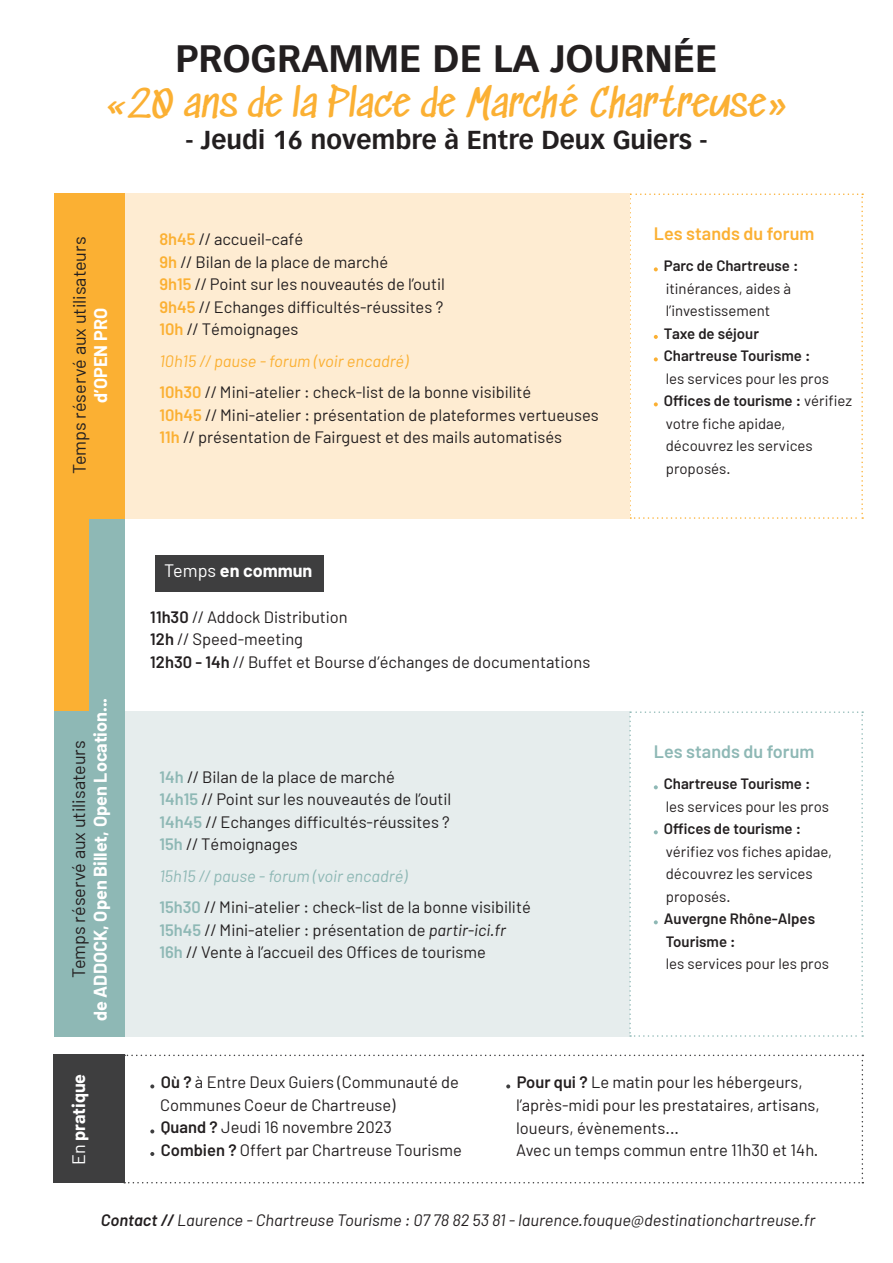
<style>
.page{position:relative;width:893px;height:1263px;background:#fff}
.page>*{position:absolute;margin:0;border:0;box-sizing:border-box;transform-origin:0 0}
.t1{font:37.5px "Sedgwick Ave";color:#fbb033}
.t2{font:700 37.5px "Vectora LH";color:#231f20}
.t3{font:700 25.5px "Vectora LH";color:#231f20}
.t4{font:700 18px "Barlow";color:#fff}
.t5{font:18px "Barlow";color:#231f20}
.t6{font:600 18px "Barlow";color:#fbb033}
.t7{font:600 18px "Barlow";color:#8eb8b5}
.t8{font:16.5px/22.5px "Barlow";color:#231f20}
.t9{font:italic 16.5px "Barlow";color:#231f20}
.t10{font:15px/22.5px "Barlow";color:#231f20}
.t11{font:600 15px/22.5px "Barlow";color:#231f20}
.s1{font-weight:600;color:#fbb033}
.s2{font-style:italic;color:#fbb033}
.s3{font-weight:400}
.s4{font-weight:600}
.s5{font-weight:600;color:#8eb8b5}
.s6{font-style:italic;color:#8eb8b5}
.s7{font-style:italic}
</style>
<div class="page">
<div style="left:124px;top:193px;width:505px;height:326px;background:#feecd2"></div>
<div style="left:124px;top:711px;width:505px;height:326px;background:#e6eded"></div>
<div style="left:54px;top:193px;width:70px;height:326px;background:#fbb033"></div>
<div style="left:54px;top:711px;width:70px;height:326px;background:#8eb8b5"></div>
<div style="left:54px;top:517px;width:35px;height:194px;background:#fbb033"></div>
<div style="left:89px;top:519px;width:35px;height:192px;background:#8eb8b5"></div>
<div style="left:155px;top:556px;width:169px;height:36px;background:#3e3e3f"></div>
<svg style="left:629px;top:193px;width:234px;height:326px"></svg>
<svg style="left:629px;top:711px;width:234px;height:326px"></svg>
<div style="left:53px;top:1054px;width:71px;height:129px;background:#3e3e3f"></div>
<svg style="left:124px;top:1054px;width:739px;height:129px"></svg>
<h1 class="t2" style="left:176px;top:35px;width:543px">PROGRAMME DE LA JOURNÉE</h1>
<h1 class="t1" style="left:104px;top:83px;width:685px">«20 ans de la Place de Marché Chartreuse»</h1>
<h2 class="t3" style="left:185px;top:124px;width:524px">- Jeudi 16 novembre à Entre Deux Guiers -</h2>
<p class="t5" style="left:68px;top:474px;width:239px;rotate:-90deg">Temps réservé aux utilisateurs</p>
<p class="t4" style="left:90px;top:403px;width:96px;rotate:-90deg">d’OPEN PRO</p>
<p class="t4" style="left:89px;top:1021px;width:325px;rotate:-90deg">de ADDOCK, Open Billet, Open Location...</p>
<p class="t5" style="left:68px;top:978px;width:239px;rotate:-90deg">Temps réservé aux utilisateurs</p>
<p class="t8" style="left:159px;top:227px;width:287px"><span class="s1">8h45</span> // accueil-café<br><span class="s1">9h</span> // Bilan de la place de marché<br><span class="s1">9h15</span> // Point sur les nouveautés de l’outil<br><span class="s1">9h45</span> // Echanges difficultés-réussites ?<br><span class="s1">10h</span> // Témoignages</p>
<p class="t8" style="left:159px;top:344px;width:373px;line-height:31.5px"><span class="s2">10h15 // pause - forum (voir encadré)<br></span><span class="s1">10h30</span> // Mini-atelier : check-list de la bonne visibilité</p>
<p class="t8" style="left:159px;top:403px;width:441px"><span class="s1">10h45</span> // Mini-atelier : présentation de plateformes vertueuses<br><span class="s1">11h</span> // présentation de Fairguest et des mails automatisés</p>
<p class="t4" style="left:164px;top:560px;width:150px"><span class="s3">Temps</span> en commun</p>
<p class="t8" style="left:150px;top:605px;width:441px"><span class="s4">11h30</span> // Addock Distribution<br><span class="s4">12h</span> // Speed-meeting<br><span class="s4">12h30 - 14h</span> // Buffet et Bourse d’échanges de documentations</p>
<p class="t8" style="left:159px;top:765px;width:293px"><span class="s5">14h</span> // Bilan de la place de marché<br><span class="s5">14h15</span> // Point sur les nouveautés de l’outil <span class="s5">14h45</span> // Echanges difficultés-réussites ?<br><span class="s5">15h</span> // Témoignages</p>
<p class="t8" style="left:159px;top:859px;width:373px;line-height:31.5px"><span class="s6">15h15 // pause - forum (voir encadré)<br></span><span class="s5">15h30</span> // Mini-atelier : check-list de la bonne visibilité</p>
<p class="t8" style="left:159px;top:918px;width:348px"><span class="s5">15h45</span> // Mini-atelier : présentation de <span class="s7">partir-ici.fr<br></span><span class="s5">16h</span> // Vente à l’accueil des Offices de tourisme</p>
<p class="t6" style="left:654px;top:222px;width:162px">Les stands du forum</p>
<p class="t11" style="left:664px;top:255px;width:136px">Parc de Chartreuse :</p>
<p class="t10" style="left:666px;top:277px;width:127px">itinérances, aides à l’investissement</p>
<p class="t11" style="left:664px;top:322px;width:148px">Taxe de séjour<br>Chartreuse Tourisme :</p>
<p class="t10" style="left:664px;top:367px;width:190px">les services pour les pros<br><span class="s4">Offices de tourisme :</span> vérifiez votre fiche apidae, découvrez les services proposés.</p>
<p class="t7" style="left:654px;top:740px;width:162px">Les stands du forum</p>
<p class="t11" style="left:664px;top:772px;width:148px">Chartreuse Tourisme :</p>
<p class="t10" style="left:666px;top:795px;width:165px">les services pour les pros</p>
<p class="t11" style="left:664px;top:817px;width:139px">Offices de tourisme :</p>
<p class="t10" style="left:666px;top:840px;width:168px">vérifiez vos fiches apidae, découvrez les services proposés.</p>
<p class="t11" style="left:664px;top:907px;width:153px">Auvergne Rhône-Alpes<br>Tourisme :</p>
<p class="t10" style="left:666px;top:952px;width:165px">les services pour les pros</p>
<p class="t4" style="left:68px;top:1165px;width:93px;rotate:-90deg"><span class="s3">En</span> pratique</p>
<p class="t8" style="left:160px;top:1071px;width:303px"><span class="s4">Où ?</span> à Entre Deux Guiers (Communauté de Communes Coeur de Chartreuse)<br><span class="s4">Quand ?</span> Jeudi 16 novembre 2023<br><span class="s4">Combien ?</span> Offert par Chartreuse Tourisme</p>
<p class="t8" style="left:516px;top:1071px;width:305px"><span class="s4">Pour qui ?</span> Le matin pour les hébergeurs, l’après-midi pour les prestataires, artisans, loueurs, évènements...<br>Avec un temps commun entre 11h30 et 14h.</p>
<p class="t9" style="left:101px;top:1209px;width:716px"><span class="s4">Contact //</span> Laurence - Chartreuse Tourisme : 07 78 82 53 81 - laurence.fouque@destinationchartreuse.fr</p>
</div>
